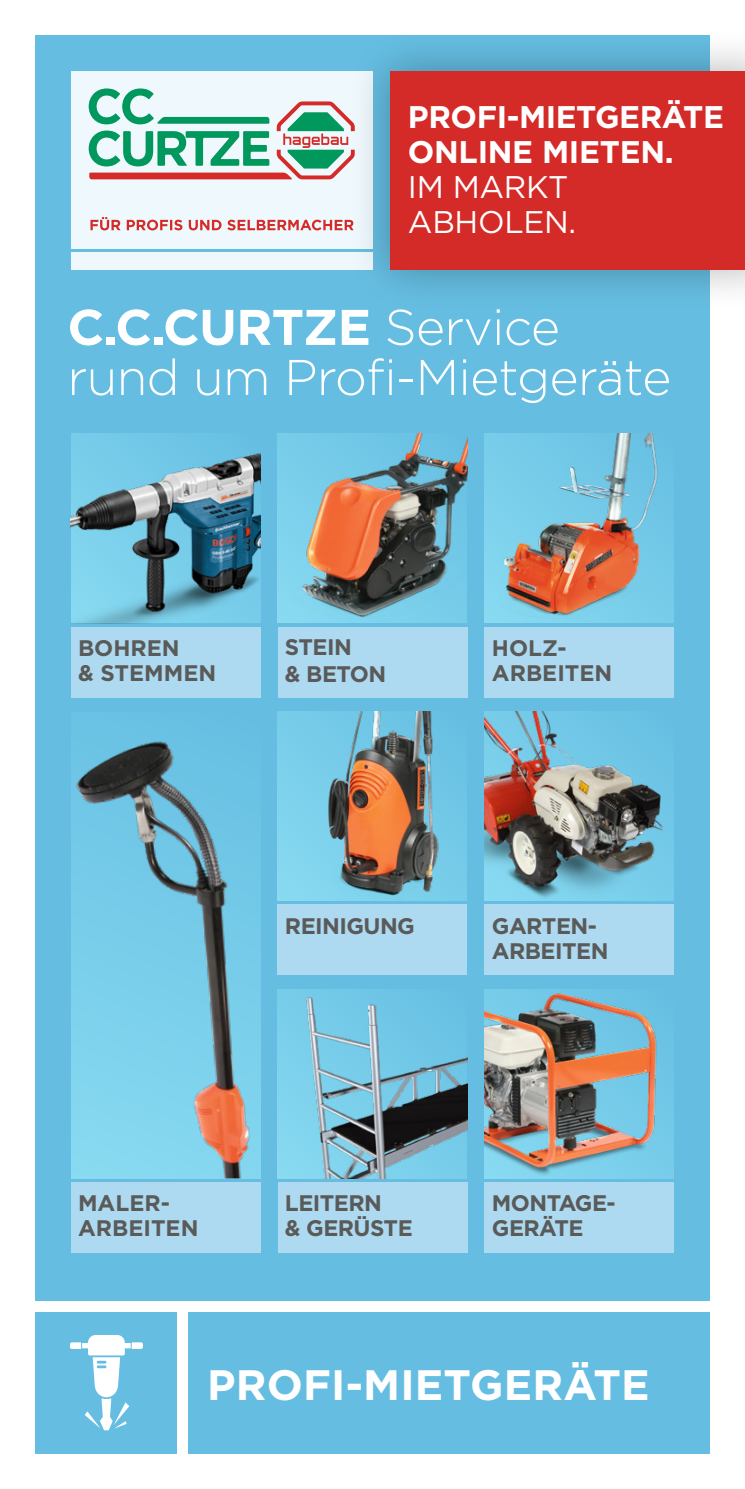
<style>
.page{position:relative;width:745px;height:1489px;background:#fff}
.page>*{position:absolute;margin:0;border:0;box-sizing:border-box;transform-origin:0 0}
._02_Subhead{font:300 50px/50px "Gotham";letter-spacing:-.015em;color:#fff}
._03_Prduktsparten{font:700 42.5px "Gotham";letter-spacing:.005em;color:#fff}
._02_Subhead-2{font:700 31.25px/35px "Gotham";letter-spacing:-.015em;color:#fff}
._00_Bullet{font:700 22.5px/25px "Gotham";letter-spacing:-.025em;color:#5a5a59}
._00_Bullet-2{font:700 22.5px/25px "Gotham";color:#5a5a59}
.s1{font-weight:400}
.s2{font-weight:700}
</style>
<div class="page">
<div style="left:35px;top:35px;width:674px;height:1265px;background:#65bee2"></div>
<div style="left:71px;top:434px;width:189px;height:189px;background:#6fc6e6"></div>
<div style="left:484px;top:434px;width:189px;height:189px;background:#7fd2ed"></div>
<div style="left:278px;top:989px;width:189px;height:189px;background:#7fd2ed"></div>
<div style="left:71px;top:71px;width:301px;height:177px;background:#eff8fc"></div>
<div style="left:71px;top:252px;width:301px;height:17px;background:#eff8fc"></div>
<svg style="left:89px;top:88px;width:258px;height:91px"></svg>
<svg style="left:90px;top:217px;width:257px;height:13px"></svg>
<img style="left:303px;top:989px;width:164px;height:189px">
<img style="left:484px;top:989px;width:189px;height:189px">
<img style="left:484px;top:711px;width:189px;height:189px">
<img style="left:278px;top:711px;width:189px;height:189px">
<img style="left:71px;top:452px;width:189px;height:171px">
<img style="left:504px;top:434px;width:169px;height:182px">
<img style="left:278px;top:434px;width:189px;height:189px">
<div style="left:71px;top:626px;width:189px;height:71px;background:#aedaf1"></div>
<div style="left:71px;top:1181px;width:189px;height:71px;background:#aedaf1"></div>
<div style="left:484px;top:626px;width:189px;height:71px;background:#aedaf1"></div>
<div style="left:484px;top:904px;width:189px;height:71px;background:#aedaf1"></div>
<div style="left:484px;top:1181px;width:189px;height:71px;background:#aedaf1"></div>
<div style="left:278px;top:626px;width:189px;height:71px;background:#aedaf1"></div>
<div style="left:278px;top:904px;width:189px;height:71px;background:#aedaf1"></div>
<div style="left:278px;top:1181px;width:189px;height:71px;background:#aedaf1"></div>
<img style="left:71px;top:741px;width:189px;height:437px">
<div style="left:347px;top:27px;width:397px;height:286px;background:#000;opacity:.3"></div>
<div style="left:390px;top:71px;width:354px;height:198px;background:#d42b28"></div>
<div style="left:188px;top:1311px;width:521px;height:142px;background:#65bee2"></div>
<div style="left:35px;top:1311px;width:142px;height:142px;background:#65bee2"></div>
<svg style="left:70px;top:1335px;width:73px;height:95px"></svg>
<p class="_02_Subhead-2" style="left:407px;top:99px;width:317px">PROFI-MIETGERÄTE<br>ONLINE MIETEN.<br><span class="s1">IM MARKT<br>ABHOLEN.</span></p>
<p class="_02_Subhead" style="left:67px;top:301px;width:605px"><span class="s2">C.C.CURTZE</span> Service rund um Profi-Mietgeräte</p>
<p class="_00_Bullet-2" style="left:78px;top:635px;width:140px">BOHREN<br>&amp; STEMMEN</p>
<p class="_00_Bullet" style="left:285px;top:632px;width:103px;line-height:27.5px">STEIN<br>&amp; BETON</p>
<p class="_00_Bullet-2" style="left:491px;top:635px;width:122px">HOLZ-<br>ARBEITEN</p>
<p class="_00_Bullet" style="left:285px;top:912px;width:131px">REINIGUNG</p>
<p class="_00_Bullet" style="left:491px;top:912px;width:118px">GARTEN-<br>ARBEITEN</p>
<p class="_00_Bullet-2" style="left:78px;top:1190px;width:122px">MALER-<br>ARBEITEN</p>
<p class="_00_Bullet" style="left:285px;top:1190px;width:129px">LEITERN<br>&amp; GERÜSTE</p>
<p class="_00_Bullet" style="left:491px;top:1190px;width:125px">MONTAGE-<br>GERÄTE</p>
<p class="_03_Prduktsparten" style="left:207px;top:1356px;width:444px">PROFI-MIETGERÄTE</p>
</div>
